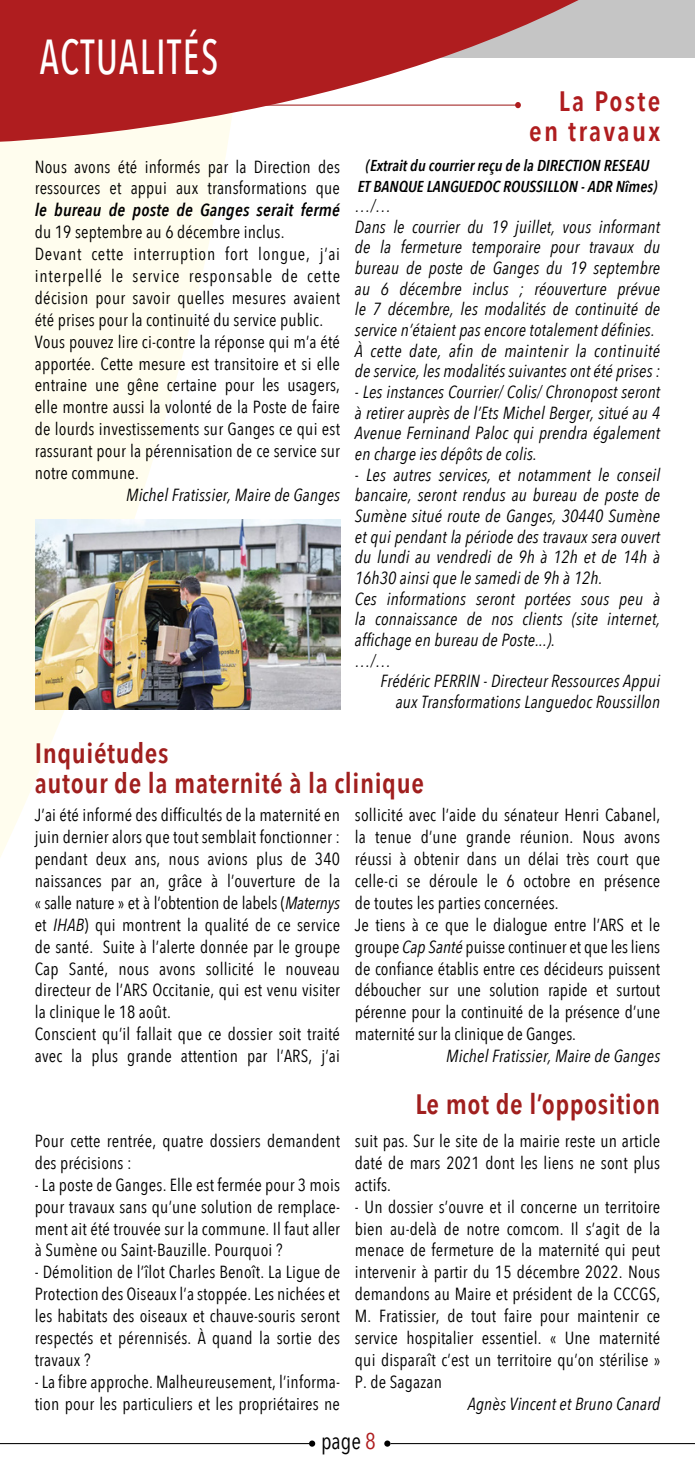
<style>
.page{position:relative;width:695px;height:1474px;background:#fff}
.page>*{position:absolute;margin:0;border:0;box-sizing:border-box;transform-origin:0 0}
.t1{font:500 49px "Avenir Next Condensed";letter-spacing:.04em;color:#fff;scale:.8 1}
.t2{font:600 28px/29.8px "Avenir Next Condensed";letter-spacing:.02em;color:#a01f1e}
.t3{font:600 28px/29.8px "Avenir Next Condensed";letter-spacing:.08em;color:#af1d1f;text-align:right}
.t4{font:22.75px "Avenir Next Condensed";color:#000}
.t5{font:17.5px/21.9px "Avenir Next Condensed";letter-spacing:.01em;color:#000}
.t6{font:italic 17.5px/20.7px "Avenir Next Condensed";letter-spacing:.01em;color:#000}
.t7{font:italic 600 17.5px "Avenir Next Condensed";letter-spacing:.01em;color:#000}
.t8{font:italic 600 15.75px/20.7px "Avenir Next Condensed";color:#000;text-align:center}
.s1{font-style:italic}
.s2{color:#74b7b6}
.s3{color:#af1d1f}
</style>
<div class="page">
<svg style="left:0;top:143px;width:246px;height:714px;fill:#fffdee"></svg>
<div style="left:0;top:0;width:694px;height:57px;background:#c5c5c5"></div>
<svg style="left:0;top:0;width:620px;height:143px;fill:#af1d1f"></svg>
<svg style="left:309px;top:1440px;width:6px;height:6px"></svg>
<hr style="left:0;top:1442px;width:309px;height:1px;background:#000">
<svg style="left:384px;top:1440px;width:6px;height:6px"></svg>
<hr style="left:390px;top:1442px;width:304px;height:1px;background:#000">
<img style="left:36px;top:519px;width:304px;height:190px">
<h1 class="t1" style="left:40px;top:27px;width:225px">ACTUALITÉS</h1>
<p class="t5" style="left:35px;top:155px;width:307px">Nous avons été informés par la Direction des ressources et appui aux transformations que</p>
<p class="t7" style="left:35px;top:200px;width:307px">le bureau de poste de Ganges serait fermé</p>
<p class="t5" style="left:35px;top:220px;width:307px">du 19 septembre au 6 décembre inclus.<br>Devant cette interruption fort longue, j’ai interpellé le service responsable de cette décision pour savoir quelles mesures avaient été prises pour la continuité du service public.<br>Vous pouvez lire ci-contre la réponse qui m’a été apportée. Cette mesure est transitoire et si elle entraine une gêne certaine pour les usagers, elle montre aussi la volonté de la Poste de faire de lourds investissements sur Ganges ce qui est rassurant pour la pérennisation de ce service sur notre commune.</p>
<p class="t6" style="left:126px;top:484px;width:215px">Michel Fratissier, Maire de Ganges</p>
<h2 class="t3" style="left:529px;top:86px;width:132px">La Poste en travaux</h2>
<p class="t8" style="left:358px;top:155px;width:301px">(Extrait du courrier reçu de la DIRECTION RESEAU<br>ET BANQUE LANGUEDOC ROUSSILLON - ADR Nîmes)</p>
<p class="t6" style="left:355px;top:196px;width:307px">…/…<br>Dans le courrier du 19 juillet, vous informant de la fermeture temporaire pour travaux du bureau de poste de Ganges du 19 septembre au 6 décembre inclus ; réouverture prévue le 7 décembre, les modalités de continuité de service n’étaient pas encore totalement définies.<br>À cette date, afin de maintenir la continuité de service, les modalités suivantes ont été prises :</p>
<p class="t6" style="left:355px;top:381px;width:307px;text-align:justify">- Les instances Courrier/ Colis/ Chronopost seront à retirer auprès de l’Ets Michel Berger, situé au 4<br>Avenue Ferninand Paloc qui prendra également en charge ies dépôts de colis.</p>
<p class="t6" style="left:355px;top:464px;width:307px">- Les autres services, et notamment le conseil bancaire, seront rendus au bureau de poste de Sumène situé route de Ganges, 30440 Sumène et qui pendant la période des travaux sera ouvert du lundi au vendredi de 9h à 12h et de 14h à 16h30 ainsi que le samedi de 9h à 12h.<br>Ces informations seront portées sous peu à la connaissance de nos clients (site internet, affichage en bureau de Poste...).<br>…/…</p>
<p class="t6" style="left:380px;top:671px;width:281px;text-align:right">Frédéric PERRIN - Directeur Ressources Appui aux Transformations Languedoc Roussillon</p>
<h2 class="t2" style="left:35px;top:737px;width:390px">Inquiétudes<br>autour de la maternité à la clinique</h2>
<p class="t5" style="left:35px;top:803px;width:307px">J’ai été informé des difficultés de la maternité en juin dernier alors que tout semblait fonctionner : pendant deux ans, nous avions plus de 340 naissances par an, grâce à l’ouverture de la « salle nature » et à l’obtention de labels (<span class="s1">Maternys </span>et <span class="s1">IHAB</span>) qui montrent la qualité de ce service de santé. Suite à l’alerte donnée par le groupe Cap Santé, nous avons sollicité le nouveau directeur de l’ARS Occitanie, qui est venu visiter la clinique le 18 août.<br>Conscient qu’il fallait que ce dossier soit traité avec la plus grande attention par l’ARS, j’ai</p>
<p class="t5" style="left:355px;top:803px;width:307px">sollicité avec l’aide du sénateur Henri Cabanel, la tenue d’une grande réunion. Nous avons réussi à obtenir dans un délai très court que celle-ci se déroule le 6 octobre en présence de toutes les parties concernées.<br>Je tiens à ce que le dialogue entre l’ARS et le groupe <span class="s1">Cap Santé</span> puisse continuer et que les liens de confiance établis entre ces décideurs puissent déboucher sur une solution rapide et surtout pérenne pour la continuité de la présence d’une maternité sur la clinique de Ganges.</p>
<p class="t6" style="left:446px;top:1045px;width:215px">Michel Fratissier, Maire de Ganges</p>
<p class="t5" style="left:35px;top:1129px;width:307px">Pour cette rentrée, quatre dossiers demandent des précisions :</p>
<p class="t5" style="left:35px;top:1172px;width:307px;text-align:justify">- La poste de Ganges. Elle est fermée pour 3 mois pour travaux sans qu’une solution de remplace&shy;ment ait été trouvée sur la commune. Il faut aller à Sumène ou Saint-Bauzille. Pourquoi ?</p>
<p class="t5" style="left:35px;top:1260px;width:307px;text-align:justify">- Démolition de l’îlot Charles Benoît. La Ligue de Protection des Oiseaux l’a stoppée. Les nichées et les habitats des oiseaux et chauve-souris seront respectés et pérennisés. À quand la sortie des travaux ?</p>
<p class="t5" style="left:35px;top:1369px;width:307px">- La fibre approche. Malheureusement, l’informa&shy;tion pour les particuliers et les propriétaires ne</p>
<h2 class="t2" style="left:415px;top:1088px;width:246px">Le mot de l’opposition</h2>
<p class="t5" style="left:355px;top:1129px;width:307px;text-align:justify">suit pas. Sur le site de la mairie reste un article daté de mars 2021 dont les liens ne sont plus actifs.</p>
<p class="t5" style="left:355px;top:1194px;width:307px;text-align:justify">- Un dossier s’ouvre et il concerne un territoire bien au-delà de notre comcom. Il s’agit de la menace de fermeture de la maternité qui peut intervenir à partir du 15 décembre 2022. Nous demandons au Maire et président de la CCCGS, M. Fratissier, de tout faire pour maintenir ce service hospitalier essentiel. « Une maternité qui disparaît c’est un territoire qu’on stérilise » P. de Sagazan</p>
<p class="t6" style="left:467px;top:1392px;width:194px">Agnès Vincent et Bruno Canard</p>
<h3 class="t4" style="left:321px;top:1421px;width:56px">page <span class="s2">6</span><span class="s3">8</span></h3>
</div>
